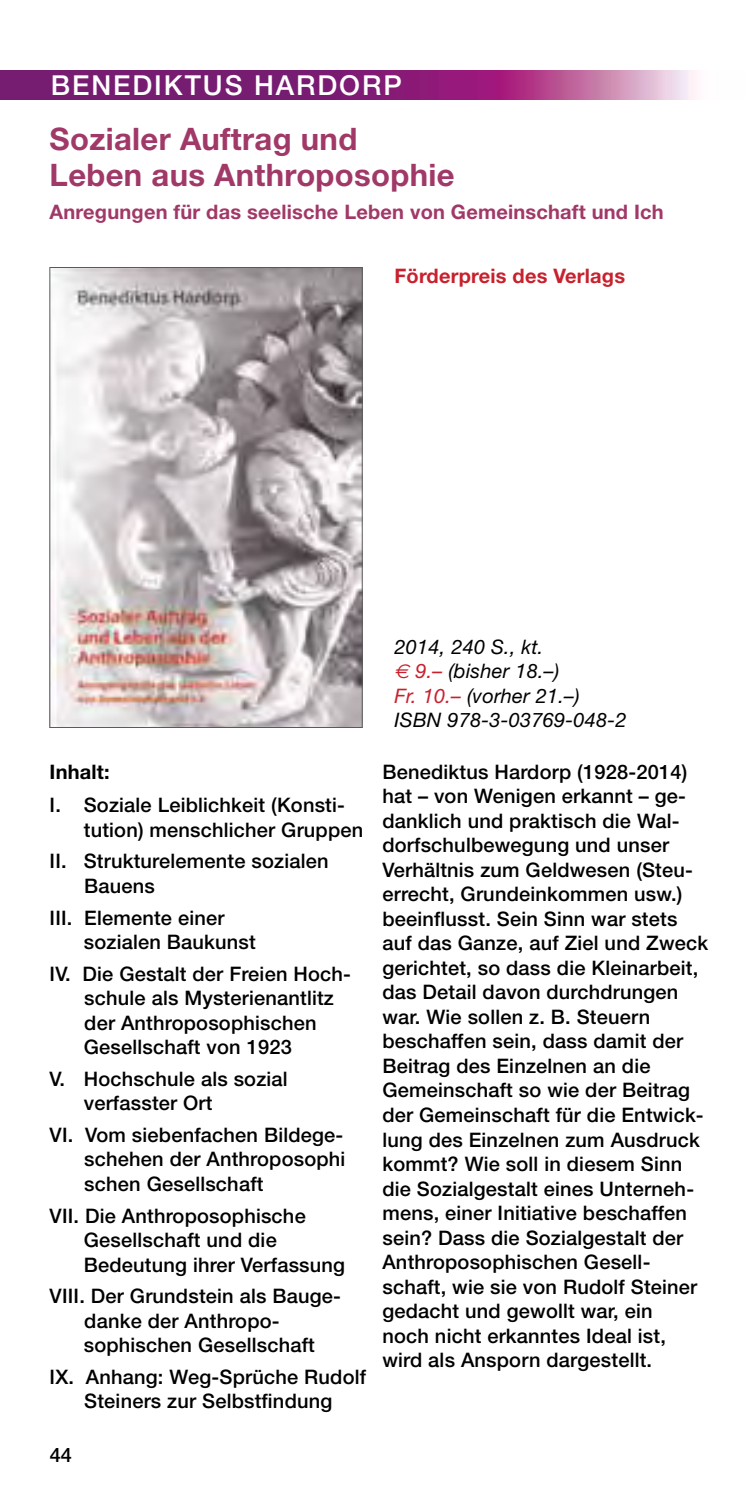
<style>
.page{position:relative;width:745px;height:1489px;background:#fff}
.page>*{position:absolute;margin:0;border:0;box-sizing:border-box;transform-origin:0 0}
.t1{font:700 31px/36.2px "Helvetica Neue";letter-spacing:.01em;color:#a13968}
.t2{font:500 27.5px "Helvetica Neue";letter-spacing:.07em;color:#fff}
.t3{font:500 20px/24.5px "Helvetica Neue";letter-spacing:.01em;color:#000}
.t4{font:italic 20px/24.5px "Helvetica Neue";letter-spacing:.01em;color:#000}
.t5{font:700 20px "Helvetica Neue";letter-spacing:.01em;color:#a13968}
.t6{font:700 20px "Helvetica Neue";letter-spacing:.01em;color:#c8212e}
.t7{font:700 20px "Helvetica Neue";letter-spacing:.01em;color:#000}
.s1{font-family:"Euro Sans";color:#c8212e}
.s2{color:#c8212e}
</style>
<div class="page">
<img style="left:52px;top:269px;width:308px;height:456px">
<div style="left:50px;top:267px;width:312px;height:460px;border:1px solid #58595b"></div>
<img style="left:0;top:71px;width:696px;height:28px">
<h2 class="t2" style="left:51px;top:69px;width:352px">BENEDIKTUS HARDORP</h2>
<h1 class="t1" style="left:50px;top:120px;width:406px">Sozialer Auftrag und<br>Leben aus Anthroposophie</h1>
<p class="t5" style="left:50px;top:199px;width:615px">Anregungen für das seelische Leben von Gemeinschaft und Ich</p>
<p class="t6" style="left:394px;top:263px;width:232px">Förderpreis des Verlags</p>
<p class="t7" style="left:50px;top:759px;width:62px">Inhalt:</p>
<p class="t3" style="left:84px;top:792px;width:281px;text-indent:-34px">I. Soziale Leiblichkeit (Konsti&shy;tution) menschlicher Gruppen</p>
<p class="t3" style="left:84px;top:848px;width:246px;text-indent:-35px">II. Strukturelemente sozialen<br>Bauens</p>
<p class="t3" style="left:84px;top:904px;width:173px;text-indent:-34px">III. Elemente einer sozialen Baukunst</p>
<p class="t3" style="left:84px;top:961px;width:268px;text-indent:-34px">IV. Die Gestalt der Freien Hoch&shy;schule als Mysterienantlitz der Anthroposophischen<br>Gesellschaft von 1923</p>
<p class="t3" style="left:84px;top:1066px;width:205px;text-indent:-34px">V. Hochschule als sozial verfasster Ort</p>
<p class="t3" style="left:84px;top:1122px;width:262px;text-align:justify;text-indent:-35px">VI. Vom siebenfachen Bildege&shy;schehen der Anthroposophi schen Gesellschaft</p>
<p class="t3" style="left:84px;top:1202px;width:263px;text-indent:-34px">VII. Die Anthroposophische<br>Gesellschaft und die<br>Bedeutung ihrer Verfassung</p>
<p class="t3" style="left:84px;top:1283px;width:258px;text-indent:-34px">VIII. Der Grundstein als Bauge&shy;danke der Anthropo&shy;sophischen Gesellschaft</p>
<p class="t3" style="left:50px;top:1363px;width:318px;text-align:center">IX. Anhang: Weg-Sprüche Rudolf<br>Steiners zur Selbstfindung</p>
<p class="t3" style="left:50px;top:1442px;width:24px">44</p>
<p class="t4" style="left:394px;top:633px;width:233px">2014, 240 S., kt.<br><span class="s1">€</span> <span class="s2">9.–</span> (bisher 18.–)<br><span class="s2">Fr. 10.–</span> (vorher 21.–)<br>ISBN 978-3-03769-048-2</p>
<p class="t3" style="left:382px;top:759px;width:327px">Benediktus Hardorp (1928-2014) hat – von Wenigen erkannt – ge&shy;danklich und praktisch die Wal&shy;dorfschulbewegung und unser<br>Verhältnis zum Geldwesen (Steu&shy;errecht, Grundeinkommen usw.) beeinflusst. Sein Sinn war stets auf das Ganze, auf Ziel und Zweck gerichtet, so dass die Kleinarbeit, das Detail davon durchdrungen war. Wie sollen z. B. Steuern beschaffen sein, dass damit der<br>Beitrag des Einzelnen an die<br>Gemeinschaft so wie der Beitrag der Gemeinschaft für die Entwick&shy;lung des Einzelnen zum Ausdruck kommt? Wie soll in diesem Sinn die Sozialgestalt eines Unterneh&shy;mens, einer Initiative beschaffen sein? Dass die Sozialgestalt der<br>Anthroposophischen Gesell&shy;schaft, wie sie von Rudolf Steiner gedacht und gewollt war, ein<br>noch nicht erkanntes Ideal ist, wird als Ansporn dargestellt.</p>
</div>
